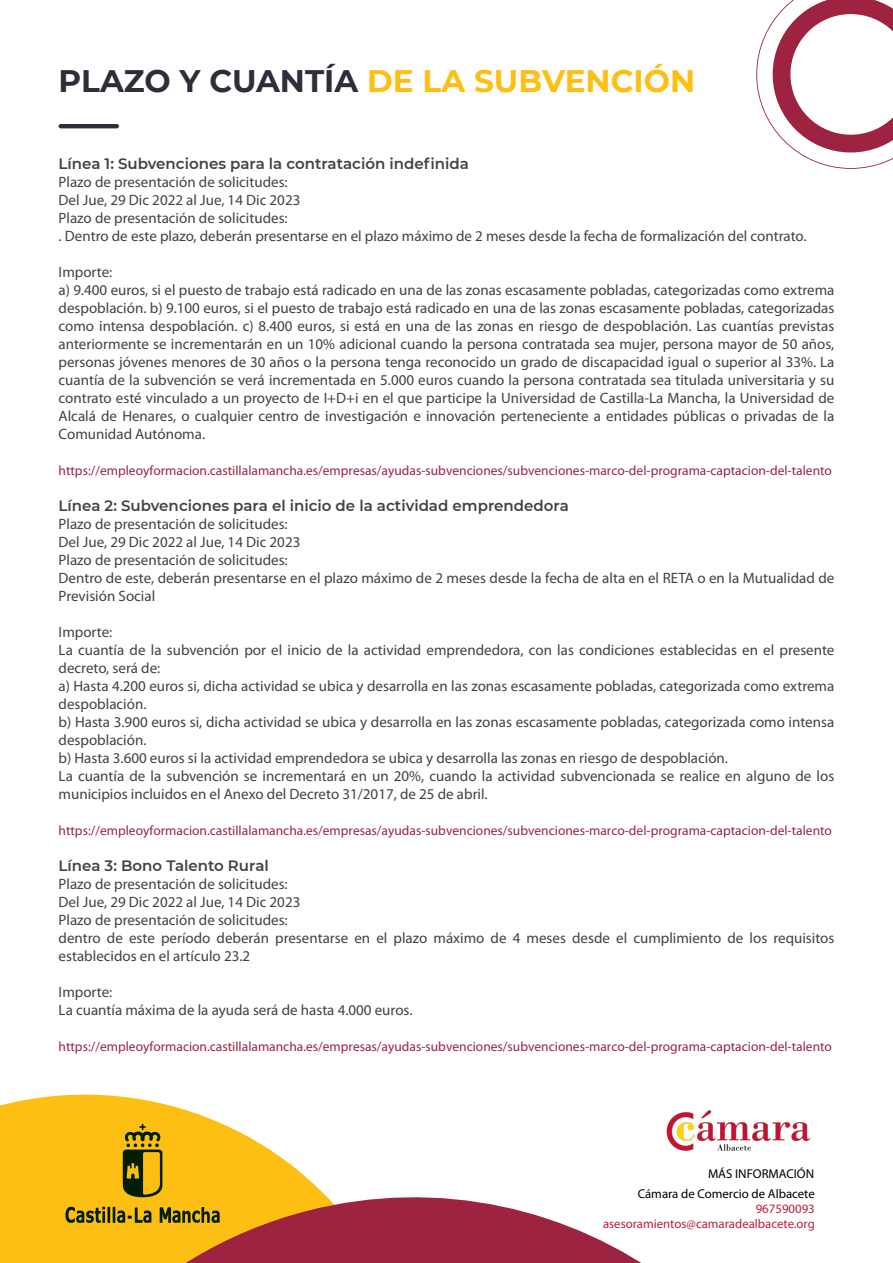
<style>
.page{position:relative;width:893px;height:1263px;background:#fff}
.page>*{position:absolute;margin:0;border:0;box-sizing:border-box;transform-origin:0 0}
.t1{font:700 31.05px "Montserrat";color:#fdbf13}
.t2{font:15px/18px "Myriad Pro";color:#424143}
.t3{font:600 15px "Montserrat";color:#424143}
.t4{font:13.5px "Myriad Pro";color:#9d2341}
.t5{font:12.75px/15.3px "Myriad Pro";color:#bc1f3c;text-align:right}
.t6{font:12.75px "Myriad Pro";color:#000}
.s1{color:#2c2e3a}
</style>
<div class="page">
<hr style="left:59px;top:124px;width:60px;height:4px;background:#2c2e3a;border-radius:2px">
<svg style="left:756px;top:0;width:137px;height:169px"></svg>
<svg style="left:0;top:1094px;width:223px;height:169px;background:#fdc62d"></svg>
<svg style="left:66px;top:1124px;width:576px;height:139px"></svg>
<img style="left:666px;top:1110px;width:145px;height:41px">
<h1 class="t1" style="left:59px;top:59px;width:638px"><span class="s1">PLAZO Y CUANTÍA</span> DE LA SUBVENCIÓN</h1>
<p class="t3" style="left:59px;top:153px;width:412px">Línea 1: Subvenciones para la contratación indefinida</p>
<p class="t2" style="left:59px;top:173px;width:749px">Plazo de presentación de solicitudes:<br>Del Jue, 29 Dic 2022 al Jue, 14 Dic 2023<br>Plazo de presentación de solicitudes:<br>. Dentro de este plazo, deberán presentarse en el plazo máximo de 2 meses desde la fecha de formalización del contrato.</p>
<p class="t2" style="left:59px;top:263px;width:777px">Importe:<br>a) 9.400 euros, si el puesto de trabajo está radicado en una de las zonas escasamente pobladas, categorizadas como extrema despoblación. b) 9.100 euros, si el puesto de trabajo está radicado en una de las zonas escasamente pobladas, categorizadas como intensa despoblación. c) 8.400 euros, si está en una de las zonas en riesgo de despoblación. Las cuantías previstas anteriormente se incrementarán en un 10% adicional cuando la persona contratada sea mujer, persona mayor de 50 años, personas jóvenes menores de 30 años o la persona tenga reconocido un grado de discapacidad igual o superior al 33%. La cuantía de la subvención se verá incrementada en 5.000 euros cuando la persona contratada sea titulada universitaria y su contrato esté vinculado a un proyecto de I+D+i en el que participe la Universidad de Castilla-La Mancha, la Universidad de Alcalá de Henares, o cualquier centro de investigación e innovación perteneciente a entidades públicas o privadas de la Comunidad Autónoma.</p>
<p class="t4" style="left:59px;top:462px;width:775px">https://empleoyformacion.castillalamancha.es/empresas/ayudas-subvenciones/subvenciones-marco-del-programa-captacion-del-talento</p>
<p class="t3" style="left:59px;top:495px;width:512px">Línea 2: Subvenciones para el inicio de la actividad emprendedora</p>
<p class="t2" style="left:59px;top:515px;width:777px">Plazo de presentación de solicitudes:<br>Del Jue, 29 Dic 2022 al Jue, 14 Dic 2023<br>Plazo de presentación de solicitudes:<br>Dentro de este, deberán presentarse en el plazo máximo de 2 meses desde la fecha de alta en el RETA o en la Mutualidad de Previsión Social</p>
<p class="t2" style="left:59px;top:623px;width:777px">Importe:<br>La cuantía de la subvención por el inicio de la actividad emprendedora, con las condiciones establecidas en el presente decreto, será de:<br>a) Hasta 4.200 euros si, dicha actividad se ubica y desarrolla en las zonas escasamente pobladas, categorizada como extrema despoblación.<br>b) Hasta 3.900 euros si, dicha actividad se ubica y desarrolla en las zonas escasamente pobladas, categorizada como intensa despoblación.<br>b) Hasta 3.600 euros si la actividad emprendedora se ubica y desarrolla las zonas en riesgo de despoblación.<br>La cuantía de la subvención se incrementará en un 20%, cuando la actividad subvencionada se realice en alguno de los municipios incluidos en el Anexo del Decreto 31/2017, de 25 de abril.</p>
<p class="t4" style="left:59px;top:822px;width:775px">https://empleoyformacion.castillalamancha.es/empresas/ayudas-subvenciones/subvenciones-marco-del-programa-captacion-del-talento</p>
<p class="t3" style="left:59px;top:855px;width:212px">Línea 3: Bono Talento Rural</p>
<p class="t2" style="left:59px;top:875px;width:777px">Plazo de presentación de solicitudes:<br>Del Jue, 29 Dic 2022 al Jue, 14 Dic 2023<br>Plazo de presentación de solicitudes:<br>dentro de este período deberán presentarse en el plazo máximo de 4 meses desde el cumplimiento de los requisitos establecidos en el artículo 23.2</p>
<p class="t2" style="left:59px;top:983px;width:355px">Importe:<br>La cuantía máxima de la ayuda será de hasta 4.000 euros.</p>
<p class="t4" style="left:59px;top:1038px;width:775px">https://empleoyformacion.castillalamancha.es/empresas/ayudas-subvenciones/subvenciones-marco-del-programa-captacion-del-talento</p>
<p class="t6" style="left:708px;top:1166px;width:108px">MÁS INFORMACIÓN</p>
<p class="t6" style="left:638px;top:1185px;width:179px">Cámara de Comercio de Albacete</p>
<p class="t5" style="left:603px;top:1201px;width:213px">967590093 asesoramientos@camaradealbacete.org</p>
</div>
